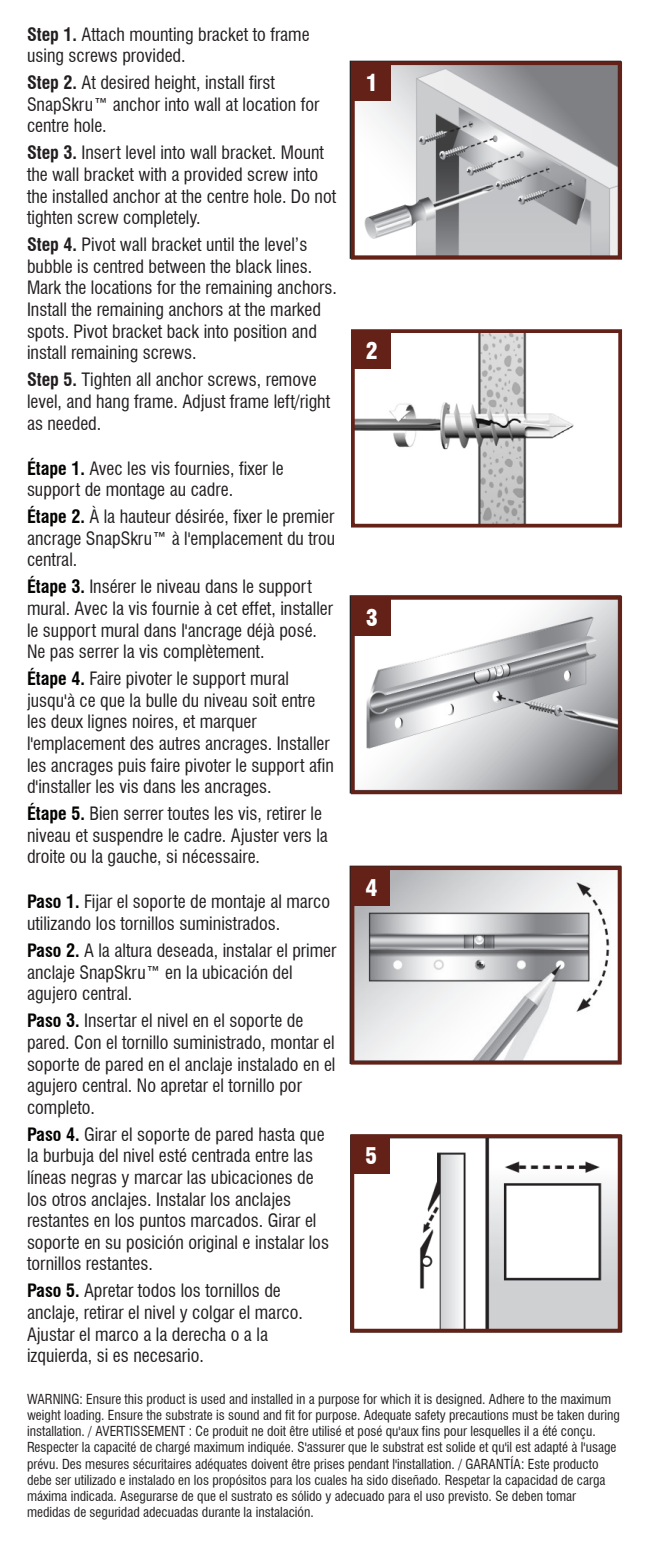
<style>
.page{position:relative;width:648px;height:1545px;background:#fff}
.page>*{position:absolute;margin:0;border:0;box-sizing:border-box;transform-origin:0 0}
.t1{font:900 condensed 22.5px "Swiss 721 BT";color:#fff}
.t2{font:condensed 18px/21.6px "Swiss 721 BT";color:#231f20}
.t3{font:condensed 13.5px/16.2px "Swiss 721 BT";color:#231f20}
.s1{font-weight:700}
.s2{font-weight:700;color:#040503}
</style>
<div class="page">
<img style="left:350px;top:61px;width:267px;height:198px">
<div style="left:351px;top:61px;width:271px;height:199px;border:4px solid #642118"></div>
<div style="left:353px;top:63px;width:38px;height:38px;background:#642118"></div>
<img style="left:356px;top:334px;width:218px;height:188px">
<div style="left:351px;top:329px;width:271px;height:198px;border:4px solid #642118"></div>
<div style="left:353px;top:331px;width:38px;height:38px;background:#642118"></div>
<img style="left:350px;top:595px;width:272px;height:198px">
<div style="left:351px;top:596px;width:271px;height:198px;border:4px solid #642118"></div>
<div style="left:353px;top:598px;width:38px;height:37px;background:#642118"></div>
<img style="left:350px;top:866px;width:260px;height:197px">
<div style="left:351px;top:866px;width:271px;height:198px;border:4px solid #642118"></div>
<div style="left:353px;top:868px;width:37px;height:38px;background:#642118"></div>
<img style="left:355px;top:1135px;width:268px;height:197px">
<div style="left:350px;top:1134px;width:272px;height:198px;border:4px solid #642118"></div>
<div style="left:352px;top:1136px;width:38px;height:37px;background:#642118"></div>
<p class="t2" style="left:27px;top:23px;width:284px"><span class="s1">Step 1.</span> Attach mounting bracket to frame using screws provided.</p>
<p class="t2" style="left:27px;top:72px;width:294px"><span class="s1">Step 2.</span> At desired height, install first<br>SnapSkru™ anchor into wall at location for centre hole.</p>
<p class="t2" style="left:27px;top:142px;width:311px"><span class="s1">Step 3.</span> Insert level into wall bracket. Mount the wall bracket with a provided screw into the installed anchor at the centre hole. Do not tighten screw completely.</p>
<p class="t2" style="left:27px;top:234px;width:311px"><span class="s1">Step 4.</span> Pivot wall bracket until the level’s bubble is centred between the black lines.<br>Mark the locations for the remaining anchors.<br>Install the remaining anchors at the marked spots. Pivot bracket back into position and install remaining screws.</p>
<p class="t2" style="left:27px;top:369px;width:305px"><span class="s1">Step 5.</span> Tighten all anchor screws, remove level, and hang frame. Adjust frame left/right as needed.</p>
<p class="t2" style="left:27px;top:457px;width:258px"><span class="s2">Étape 1.</span> Avec les vis fournies, fixer le support de montage au cadre.</p>
<p class="t2" style="left:27px;top:506px;width:310px;text-align:justify"><span class="s2">Étape 2.</span> À la hauteur désirée, fixer le premier ancrage SnapSkru™ à l'emplacement du trou central.</p>
<p class="t2" style="left:27px;top:576px;width:308px"><span class="s2">Étape 3.</span> Insérer le niveau dans le support mural. Avec la vis fournie à cet effet, installer le support mural dans l'ancrage déjà posé.<br>Ne pas serrer la vis complètement.</p>
<p class="t2" style="left:27px;top:668px;width:308px"><span class="s2">Étape 4.</span> Faire pivoter le support mural jusqu'à ce que la bulle du niveau soit entre les deux lignes noires, et marquer l'emplacement des autres ancrages. Installer les ancrages puis faire pivoter le support afin d'installer les vis dans les ancrages.</p>
<p class="t2" style="left:27px;top:803px;width:302px"><span class="s2">Étape 5.</span> Bien serrer toutes les vis, retirer le niveau et suspendre le cadre. Ajuster vers la droite ou la gauche, si nécessaire.</p>
<p class="t2" style="left:27px;top:891px;width:305px"><span class="s2">Paso 1.</span> Fijar el soporte de montaje al marco utilizando los tornillos suministrados.</p>
<p class="t2" style="left:27px;top:939px;width:311px"><span class="s2">Paso 2.</span> A la altura deseada, instalar el primer anclaje SnapSkru™ en la ubicación del agujero central.</p>
<p class="t2" style="left:27px;top:1010px;width:310px"><span class="s2">Paso 3.</span> Insertar el nivel en el soporte de pared. Con el tornillo suministrado, montar el soporte de pared en el anclaje instalado en el agujero central. No apretar el tornillo por completo.</p>
<p class="t2" style="left:27px;top:1123px;width:303px"><span class="s2">Paso 4.</span> Girar el soporte de pared hasta que la burbuja del nivel esté centrada entre las líneas negras y marcar las ubicaciones de los otros anclajes. Instalar los anclajes restantes en los puntos marcados. Girar el soporte en su posición original e instalar los tornillos restantes.</p>
<p class="t2" style="left:27px;top:1280px;width:278px"><span class="s2">Paso 5.</span> Apretar todos los tornillos de anclaje, retirar el nivel y colgar el marco.<br>Ajustar el marco a la derecha o a la izquierda, si es necesario.</p>
<p class="t3" style="left:27px;top:1390px;width:594px">WARNING: Ensure this product is used and installed in a purpose for which it is designed. Adhere to the maximum weight loading. Ensure the substrate is sound and fit for purpose. Adequate safety precautions must be taken during installation. / AVERTISSEMENT : Ce produit ne doit être utilisé et posé qu'aux fins pour lesquelles il a été conçu.<br>Respecter la capacité de chargé maximum indiquée. S'assurer que le substrat est solide et qu'il est adapté à l'usage prévu. Des mesures sécuritaires adéquates doivent être prises pendant l'installation. / GARANTÍA: Este producto debe ser utilizado e instalado en los propósitos para los cuales ha sido diseñado. Respetar la capacidad de carga máxima indicada. Asegurarse de que el sustrato es sólido y adecuado para el uso previsto. Se deben tomar medidas de seguridad adecuadas durante la instalación.</p>
<p class="t1" style="left:366px;top:69px;width:14px">1</p>
<p class="t1" style="left:366px;top:337px;width:14px">2</p>
<p class="t1" style="left:366px;top:604px;width:14px">3</p>
<p class="t1" style="left:365px;top:874px;width:14px">4</p>
<p class="t1" style="left:365px;top:1142px;width:14px">5</p>
</div>
